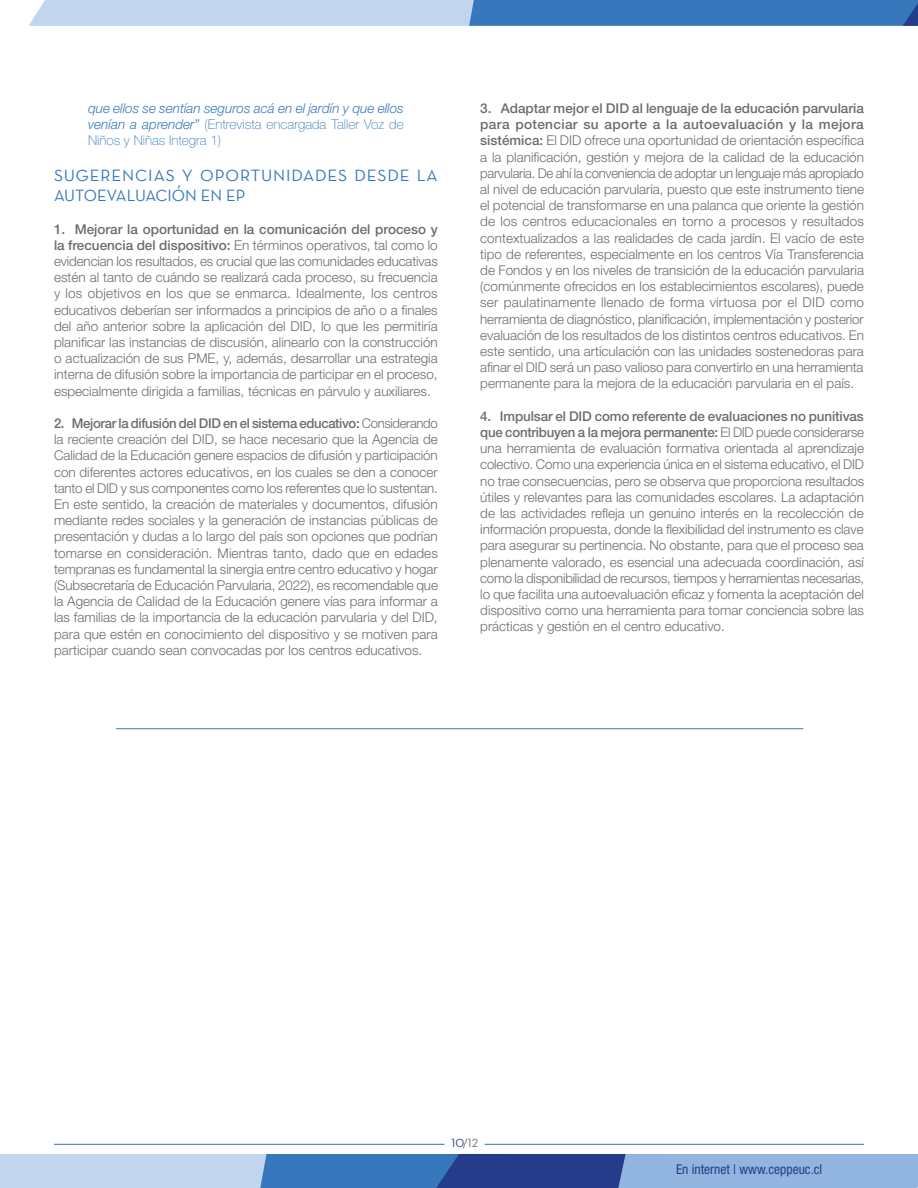
<style>
.page{position:relative;width:918px;height:1188px;background:#fff}
.page>*{position:absolute;margin:0;border:0;box-sizing:border-box;transform-origin:0 0}
.text_central{font:16.5px/19.8px "Neutra Text Book Alt";letter-spacing:.05em;color:#3778bd}
.text_central-2{font:300 13.5px/16.2px "Helvetica Neue LT Std";color:#6c6d70;text-align:justify}
.text_central-3{font:italic 300 13.5px/16.2px "Helvetica Neue LT Std";color:#3778bd;text-align:justify}
.t1{font:condensed 13.5px "Helvetica Neue LT Std";color:#253c8a}
.t2{font:12px "Neutra Text Book Alt";color:#253c8a}
.s1{font-weight:100;font-style:normal}
.s2{font-weight:500}
.s3{font-family:"Neutra Text Book SC";color:#6c6d70}
.s4{color:#6c6d70}
</style>
<div class="page">
<svg style="left:29px;top:0;width:889px;height:26px;background:#7ca7d5"></svg>
<svg style="left:0;top:1154px;width:918px;height:34px;background:#789bcc"></svg>
<hr style="left:54px;top:1144px;width:391px;height:1px;background:#406d95">
<hr style="left:485px;top:1144px;width:379px;height:1px;background:#406d95">
<hr style="left:116px;top:728px;width:687px;height:1px;background:#3778bd">
<p class="text_central-3" style="left:88px;top:100px;width:317px">que ellos se sentían seguros acá en el jardín y que ellos venían a aprender” <span class="s1">(Entrevista encargada Taller Voz de Niños y Niñas Integra 1)</span></p>
<p class="text_central" style="left:54px;top:166px;width:385px">SUGERENCIAS Y OPORTUNIDADES DESDE LA<br>AUTOEVALUACIÓN EN EP</p>
<p class="text_central-2" style="left:54px;top:220px;width:385px"><span class="s2">1. Mejorar la oportunidad en la comunicación del proceso y la frecuencia del dispositivo:</span> En términos operativos, tal como lo evidencian los resultados, es crucial que las comunidades educativas estén al tanto de cuándo se realizará cada proceso, su frecuencia y los objetivos en los que se enmarca. Idealmente, los centros educativos deberían ser informados a principios de año o a finales del año anterior sobre la aplicación del DID, lo que les permitiría planificar las instancias de discusión, alinearlo con la construcción o actualización de sus PME, y, además, desarrollar una estrategia interna de difusión sobre la importancia de participar en el proceso, especialmente dirigida a familias, técnicas en párvulo y auxiliares.</p>
<p class="text_central-2" style="left:54px;top:415px;width:385px"><span class="s2">2. Mejorar la difusión del DID en el sistema educativo:</span> Considerando la reciente creación del DID, se hace necesario que la Agencia de Calidad de la Educación genere espacios de difusión y participación con diferentes actores educativos, en los cuales se den a conocer tanto el DID y sus componentes como los referentes que lo sustentan.<br>En este sentido, la creación de materiales y documentos, difusión mediante redes sociales y la generación de instancias públicas de presentación y dudas a lo largo del país son opciones que podrían tomarse en consideración. Mientras tanto, dado que en edades tempranas es fundamental la sinergia entre centro educativo y hogar (Subsecretaría de Educación Parvularia, 2022), es recomendable que la Agencia de Calidad de la Educación genere vías para informar a las familias de la importancia de la educación parvularia y del DID, para que estén en conocimiento del dispositivo y se motiven para participar cuando sean convocadas por los centros educativos.</p>
<p class="text_central-2" style="left:480px;top:100px;width:385px"><span class="s2">3. Adaptar mejor el DID al lenguaje de la educación parvularia para potenciar su aporte a la autoevaluación y la mejora sistémica:</span> El DID ofrece una oportunidad de orientación específica a la planificación, gestión y mejora de la calidad de la educación parvularia. De ahí la conveniencia de adoptar un lenguaje más apropiado al nivel de educación parvularia, puesto que este instrumento tiene el potencial de transformarse en una palanca que oriente la gestión de los centros educacionales en torno a procesos y resultados contextualizados a las realidades de cada jardín. El vacío de este tipo de referentes, especialmente en los centros Vía Transferencia de Fondos y en los niveles de transición de la educación parvularia (comúnmente ofrecidos en los establecimientos escolares), puede ser paulatinamente llenado de forma virtuosa por el DID como herramienta de diagnóstico, planificación, implementación y posterior evaluación de los resultados de los distintos centros educativos. En este sentido, una articulación con las unidades sostenedoras para afinar el DID será un paso valioso para convertirlo en una herramienta permanente para la mejora de la educación parvularia en el país.</p>
<p class="text_central-2" style="left:480px;top:408px;width:386px"><span class="s2">4. Impulsar el DID como referente de evaluaciones no punitivas que contribuyen a la mejora permanente:</span> El DID puede considerarse una herramienta de evaluación formativa orientada al aprendizaje colectivo. Como una experiencia única en el sistema educativo, el DID no trae consecuencias, pero se observa que proporciona resultados útiles y relevantes para las comunidades escolares. La adaptación de las actividades refleja un genuino interés en la recolección de información propuesta, donde la flexibilidad del instrumento es clave para asegurar su pertinencia. No obstante, para que el proceso sea plenamente valorado, es esencial una adecuada coordinación, así como la disponibilidad de recursos, tiempos y herramientas necesarias, lo que facilita una autoevaluación eficaz y fomenta la aceptación del dispositivo como una herramienta para tomar conciencia sobre las prácticas y gestión en el centro educativo.</p>
<p class="t2" style="left:452px;top:1135px;width:28px">10<span class="s3">/</span><span class="s4">12</span></p>
<p class="t1" style="left:676px;top:1162px;width:148px">En internet | www.ceppeuc.cl</p>
</div>
